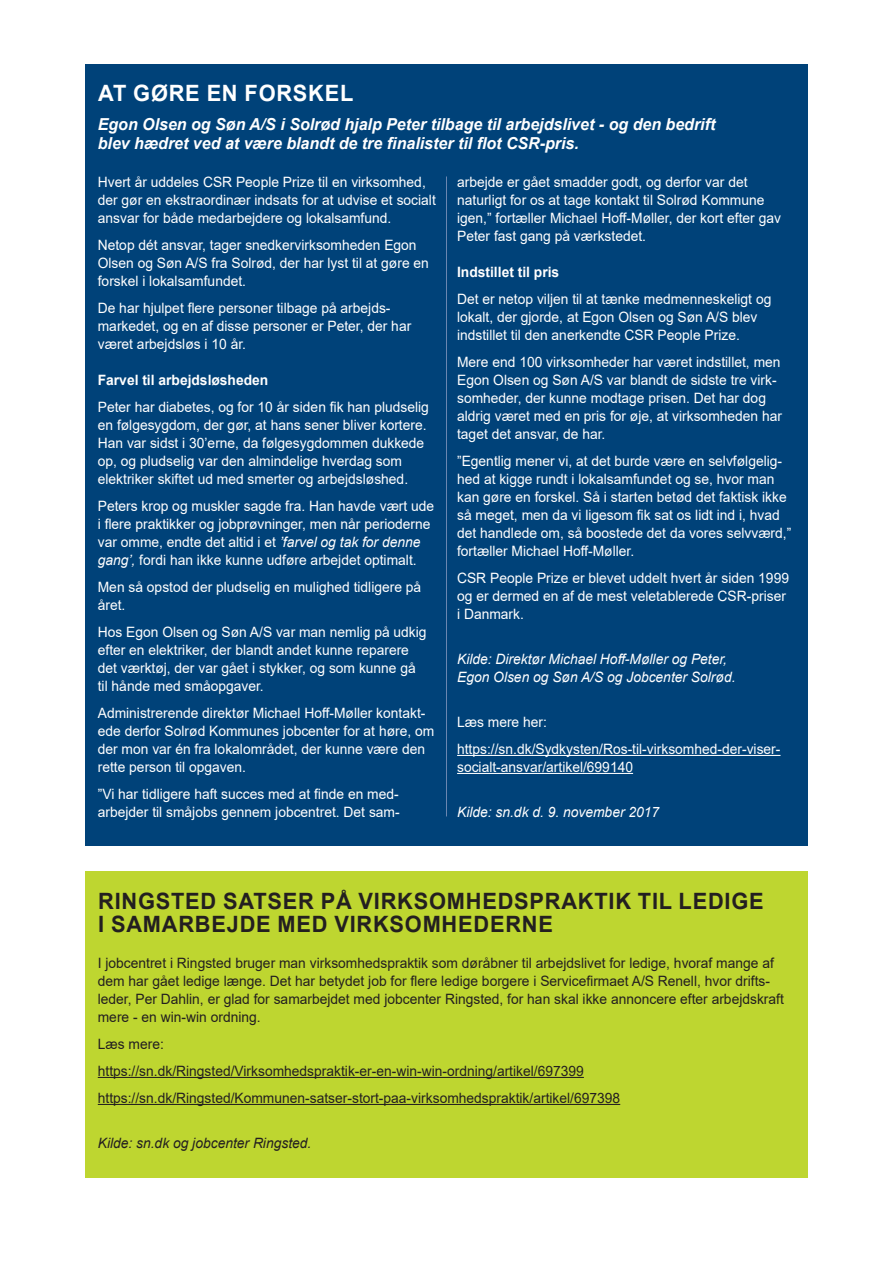
<style>
.page{position:relative;width:893px;height:1263px;background:#fff}
.page>*{position:absolute;margin:0;border:0;box-sizing:border-box;transform-origin:0 0}
.Overskrift_-_SORT{font:700 22.5px/22.5px "Arial";letter-spacing:.035em;color:#231f20}
.Overskrift_-_SORT-2{font:700 22.5px "Arial";letter-spacing:.035em;color:#fff}
.Underoverskift_-_SOR{font:italic 700 16.5px/19.5px "Arial";color:#fff}
.Brødtekst_-_SORT{font:14.25px/18px "Arial";color:#fff}
.Brødtekst_-_SORT-2{font:14.25px/18px "Arial";color:#231f20}
.Kildeangivelse_-_SOR{font:italic 14.25px/18px "Arial";color:#fff}
.Mellemrubrik_-_SORT{font:700 14.25px "Arial";color:#fff}
.Kildeangivelse_-_SOR-2{font:italic 14.25px "Arial";color:#231f20}
.s1{font-style:italic}
</style>
<div class="page">
<div style="left:85px;top:164px;width:723px;height:682px;background:#004279"></div>
<hr style="left:457px;top:755px;width:323px;height:1px;background:#fff">
<hr style="left:457px;top:773px;width:176px;height:1px;background:#fff">
<div style="left:85px;top:64px;width:723px;height:100px;background:#004279"></div>
<hr style="left:446px;top:176px;width:1px;height:640px;background:#6a86b1">
<div style="left:85px;top:872px;width:723px;height:306px;background:#bed630"></div>
<hr style="left:98px;top:1077px;width:486px;height:1px;background:#231f20">
<hr style="left:98px;top:1104px;width:522px;height:1px;background:#231f20">
<p class="Overskrift_-_SORT-2" style="left:98px;top:78px;width:257px">AT GØRE EN FORSKEL</p>
<p class="Underoverskift_-_SOR" style="left:98px;top:115px;width:619px">Egon Olsen og Søn A/S i Solrød hjalp Peter tilbage til arbejdslivet - og den bedrift blev hædret ved at være blandt de tre finalister til flot CSR-pris.</p>
<p class="Brødtekst_-_SORT" style="left:98px;top:173px;width:340px">Hvert år uddeles CSR People Prize til en virksomhed, der gør en ekstraordinær indsats for at udvise et socialt ansvar for både medarbejdere og lokalsamfund.</p>
<p class="Brødtekst_-_SORT" style="left:98px;top:236px;width:333px">Netop dét ansvar, tager snedkervirksomheden Egon<br>Olsen og Søn A/S fra Solrød, der har lyst til at gøre en forskel i lokalsamfundet.</p>
<p class="Brødtekst_-_SORT" style="left:98px;top:299px;width:315px">De har hjulpet flere personer tilbage på arbejds&shy;markedet, og en af disse personer er Peter, der har været arbejdsløs i 10 år.</p>
<p class="Mellemrubrik_-_SORT" style="left:98px;top:370px;width:172px">Farvel til arbejdsløsheden</p>
<p class="Brødtekst_-_SORT" style="left:98px;top:398px;width:333px">Peter har diabetes, og for 10 år siden fik han pludselig en følgesygdom, der gør, at hans sener bliver kortere.<br>Han var sidst i 30’erne, da følgesygdommen dukkede op, og pludselig var den almindelige hverdag som elektriker skiftet ud med smerter og arbejdsløshed.</p>
<p class="Brødtekst_-_SORT" style="left:98px;top:497px;width:338px">Peters krop og muskler sagde fra. Han havde vært ude i flere praktikker og jobprøvninger, men når perioderne var omme, endte det altid i et <span class="s1">’farvel og tak for denne gang’,</span> fordi han ikke kunne udføre arbejdet optimalt.</p>
<p class="Brødtekst_-_SORT" style="left:98px;top:578px;width:325px">Men så opstod der pludselig en mulighed tidligere på året.</p>
<p class="Brødtekst_-_SORT" style="left:98px;top:623px;width:330px">Hos Egon Olsen og Søn A/S var man nemlig på udkig efter en elektriker, der blandt andet kunne reparere det værktøj, der var gået i stykker, og som kunne gå til hånde med småopgaver.</p>
<p class="Brødtekst_-_SORT" style="left:98px;top:704px;width:338px">Administrerende direktør Michael Hoff-Møller kontakt&shy;ede derfor Solrød Kommunes jobcenter for at høre, om der mon var én fra lokalområdet, der kunne være den rette person til opgaven.</p>
<p class="Brødtekst_-_SORT" style="left:98px;top:785px;width:303px">”Vi har tidligere haft succes med at finde en med&shy;arbejder til småjobs gennem jobcentret. Det sam-</p>
<p class="Brødtekst_-_SORT" style="left:457px;top:173px;width:325px">arbejde er gået smadder godt, og derfor var det naturligt for os at tage kontakt til Solrød Kommune igen,” fortæller Michael Hoff-Møller, der kort efter gav Peter fast gang på værkstedet.</p>
<p class="Mellemrubrik_-_SORT" style="left:457px;top:262px;width:104px">Indstillet til pris</p>
<p class="Brødtekst_-_SORT" style="left:457px;top:290px;width:316px">Det er netop viljen til at tænke medmenneskeligt og lokalt, der gjorde, at Egon Olsen og Søn A/S blev indstillet til den anerkendte CSR People Prize.</p>
<p class="Brødtekst_-_SORT" style="left:457px;top:353px;width:326px">Mere end 100 virksomheder har været indstillet, men Egon Olsen og Søn A/S var blandt de sidste tre virk&shy;somheder, der kunne modtage prisen. Det har dog aldrig været med en pris for øje, at virksomheden har taget det ansvar, de har.</p>
<p class="Brødtekst_-_SORT" style="left:457px;top:452px;width:336px">”Egentlig mener vi, at det burde være en selvfølgelig&shy;hed at kigge rundt i lokalsamfundet og se, hvor man kan gøre en forskel. Så i starten betød det faktisk ikke så meget, men da vi ligesom fik sat os lidt ind i, hvad det handlede om, så boostede det da vores selvværd,” fortæller Michael Hoff-Møller.</p>
<p class="Brødtekst_-_SORT" style="left:457px;top:569px;width:333px">CSR People Prize er blevet uddelt hvert år siden 1999 og er dermed en af de mest veletablerede CSR-priser i Danmark.</p>
<p class="Kildeangivelse_-_SOR" style="left:457px;top:650px;width:280px">Kilde: Direktør Michael Hoff-Møller og Peter,<br>Egon Olsen og Søn A/S og Jobcenter Solrød.</p>
<p class="Brødtekst_-_SORT" style="left:457px;top:713px;width:91px">Læs mere her:</p>
<p class="Brødtekst_-_SORT" style="left:457px;top:740px;width:325px">https://sn.dk/Sydkysten/Ros-til-virksomhed-der-viser&shy;socialt-ansvar/artikel/699140</p>
<p class="Kildeangivelse_-_SOR" style="left:457px;top:803px;width:204px">Kilde: sn.dk d. 9. november 2017</p>
<p class="Overskrift_-_SORT" style="left:98px;top:890px;width:667px">RINGSTED SATSER PÅ VIRKSOMHEDSPRAKTIK TIL LEDIGE<br>I SAMARBEJDE MED VIRKSOMHEDERNE</p>
<p class="Brødtekst_-_SORT-2" style="left:98px;top:954px;width:688px">I jobcentret i Ringsted bruger man virksomhedspraktik som døråbner til arbejdslivet for ledige, hvoraf mange af dem har gået ledige længe. Det har betydet job for flere ledige borgere i Servicefirmaet A/S Renell, hvor drifts&shy;leder, Per Dahlin, er glad for samarbejdet med jobcenter Ringsted, for han skal ikke annoncere efter arbejdskraft mere - en win-win ordning.</p>
<p class="Brødtekst_-_SORT-2" style="left:98px;top:1035px;width:68px">Læs mere:</p>
<p class="Brødtekst_-_SORT-2" style="left:98px;top:1062px;width:487px">https://sn.dk/Ringsted/Virksomhedspraktik-er-en-win-win-ordning/artikel/697399</p>
<p class="Brødtekst_-_SORT-2" style="left:98px;top:1089px;width:524px">https://sn.dk/Ringsted/Kommunen-satser-stort-paa-virksomhedspraktik/artikel/697398</p>
<p class="Kildeangivelse_-_SOR-2" style="left:98px;top:1134px;width:215px">Kilde: sn.dk og jobcenter Ringsted.</p>
</div>
